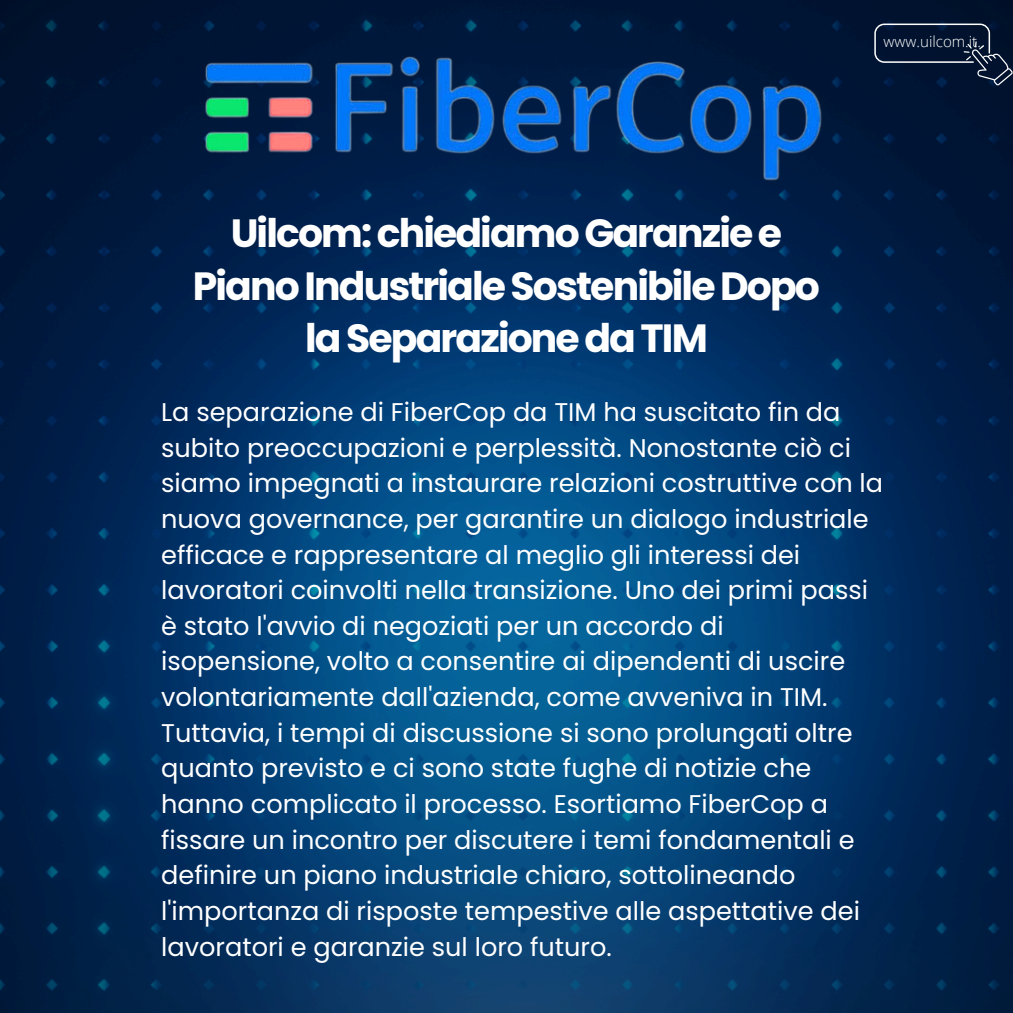
<style>
.page{position:relative;width:1013px;height:1013px;background:#fff}
.page>*{position:absolute;margin:0;border:0;box-sizing:border-box;transform-origin:0 0}
.t1{font:700 39.38px/52.5px "Poppins";letter-spacing:-.05em;color:#fff;text-align:center}
.t2{font:25.62px/35.6px "Poppins";color:#fff}
.t3{font:300 15.12px "Open Sans";color:#fff}
</style>
<div class="page">
<img style="left:0;top:0;width:1012px;height:1012px">
<img style="left:38px;top:0;width:974px;height:211px">
<svg style="left:874px;top:24px;width:138px;height:61px;background:#11223d"></svg>
<p class="t3" style="left:883px;top:30px;width:102px">www.uilcom.it..</p>
<p class="t1" style="left:193px;top:207px;width:628px">Uilcom: chiediamo Garanzie e<br>Piano Industriale Sostenibile Dopo la Separazione da TIM</p>
<p class="t2" style="left:161px;top:394px;width:723px">La separazione di FiberCop da TIM ha suscitato fin da subito preoccupazioni e perplessità. Nonostante ciò ci siamo impegnati a instaurare relazioni costruttive con la nuova governance, per garantire un dialogo industriale efficace e rappresentare al meglio gli interessi dei lavoratori coinvolti nella transizione. Uno dei primi passi è stato l'avvio di negoziati per un accordo di isopensione, volto a consentire ai dipendenti di uscire volontariamente dall'azienda, come avveniva in TIM.<br>Tuttavia, i tempi di discussione si sono prolungati oltre quanto previsto e ci sono state fughe di notizie che hanno complicato il processo. Esortiamo FiberCop a fissare un incontro per discutere i temi fondamentali e definire un piano industriale chiaro, sottolineando l'importanza di risposte tempestive alle aspettative dei lavoratori e garanzie sul loro futuro.</p>
</div>
